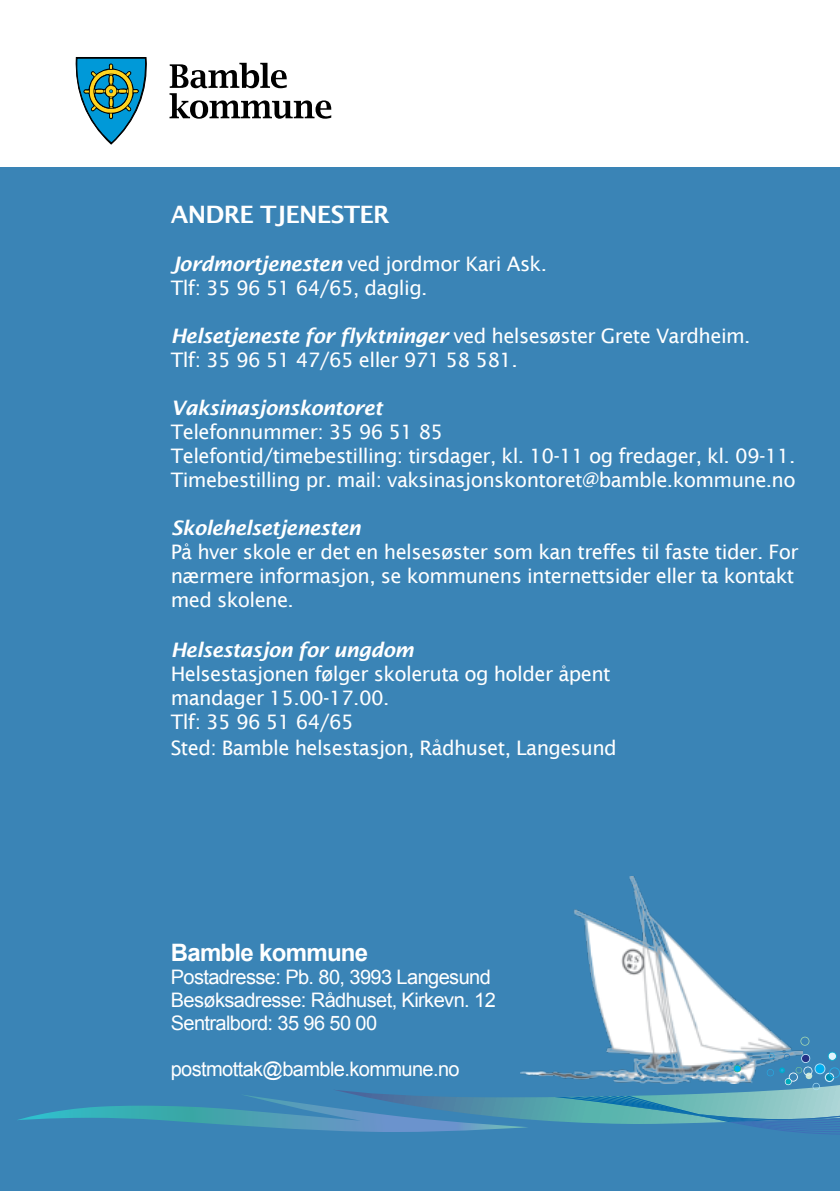
<style>
.page{position:relative;width:840px;height:1191px;background:#fff}
.page>*{position:absolute;margin:0;border:0;box-sizing:border-box;transform-origin:0 0}
.t1{font:600 24px "Lucida Sans";letter-spacing:-.03em;color:#fff}
.t2{font:700 24px "Arial";letter-spacing:-.03em;color:#fff}
.t3{font:20px/24px "Lucida Sans";letter-spacing:-.03em;color:#fff}
.t4{font:20px/23px "Arial";letter-spacing:-.03em;color:#fff}
.t5{font:italic 600 20px "Lucida Sans";letter-spacing:-.03em;color:#fff}
.s1{font-weight:600;font-style:italic}
</style>
<div class="page">
<div style="left:0;top:168px;width:839px;height:1023px;background:#3a84b6"></div>
<img style="left:574px;top:876px;width:227px;height:175px">
<svg style="left:169px;top:63px;width:162px;height:56px"></svg>
<svg style="left:75px;top:57px;width:72px;height:88px"></svg>
<svg style="left:800px;top:1036px;width:9px;height:9px"></svg>
<svg style="left:18px;top:1051px;width:821px;height:84px"></svg>
<p class="t1" style="left:171px;top:201px;width:220px">ANDRE TJENESTER</p>
<p class="t3" style="left:171px;top:252px;width:377px"><span class="s1">Jordmortjenesten</span> ved jordmor Kari Ask.<br>Tlf: 35 96 51 64/65, daglig.</p>
<p class="t3" style="left:171px;top:324px;width:581px"><span class="s1">Helsetjeneste for flyktninger</span> ved helsesøster Grete Vardheim.<br>Tlf: 35 96 51 47/65 eller 971 58 581.</p>
<p class="t5" style="left:171px;top:396px;width:213px">Vaksinasjonskontoret</p>
<p class="t3" style="left:171px;top:420px;width:626px">Telefonnummer: 35 96 51 85<br>Telefontid/timebestilling: tirsdager, kl. 10-11 og fredager, kl. 09-11.<br>Timebestilling pr. mail: vaksinasjonskontoret@bamble.kommune.no</p>
<p class="t5" style="left:171px;top:516px;width:191px">Skolehelsetjenesten</p>
<p class="t3" style="left:171px;top:540px;width:629px">På hver skole er det en helsesøster som kan treffes til faste tider. For nærmere informasjon, se kommunens internettsider eller ta kontakt med skolene.</p>
<p class="t5" style="left:171px;top:638px;width:244px">Helsestasjon for ungdom</p>
<p class="t3" style="left:171px;top:662px;width:441px">Helsestasjonen følger skoleruta og holder åpent mandager 15.00-17.00.<br>Tlf: 35 96 51 64/65</p>
<p class="t3" style="left:171px;top:736px;width:447px">Sted: Bamble helsestasjon, Rådhuset, Langesund</p>
<p class="t2" style="left:171px;top:937px;width:199px">Bamble kommune</p>
<p class="t4" style="left:171px;top:966px;width:326px">Postadresse: Pb. 80, 3993 Langesund<br>Besøksadresse: Rådhuset, Kirkevn. 12<br>Sentralbord: 35 96 50 00</p>
<p class="t4" style="left:171px;top:1058px;width:290px">postmottak@bamble.kommune.no</p>
</div>
